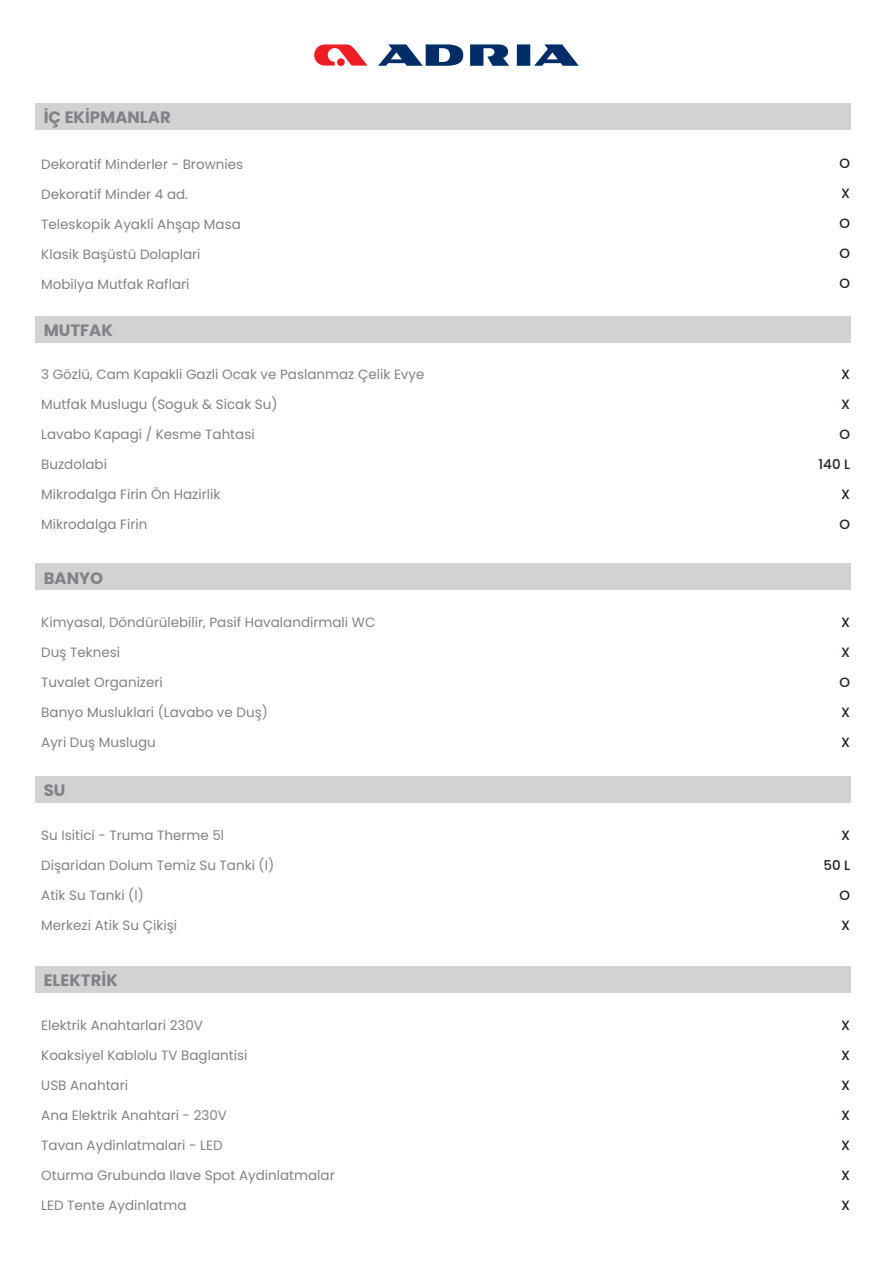
<style>
.page{position:relative;width:893px;height:1263px;background:#fff}
.page>*{position:absolute;margin:0;border:0;box-sizing:border-box;transform-origin:0 0}
.t1{font:700 16.5px "Poppins";color:#808285}
.t2{font:13.5px "Poppins";color:#808285}
.t3{font:500 13.5px "Poppins";color:#231f20}
</style>
<div class="page">
<svg style="left:314px;top:44px;width:53px;height:22px"></svg>
<svg style="left:378px;top:44px;width:201px;height:22px"></svg>
<div style="left:35px;top:316px;width:815px;height:26px;background:#d1d2d4"></div>
<div style="left:35px;top:563px;width:815px;height:27px;background:#d1d2d4"></div>
<div style="left:35px;top:776px;width:815px;height:27px;background:#d1d2d4"></div>
<div style="left:35px;top:966px;width:815px;height:27px;background:#d1d2d4"></div>
<div style="left:35px;top:103px;width:815px;height:27px;background:#d1d2d4"></div>
<p class="t1" style="left:44px;top:108px;width:129px">İÇ EKİPMANLAR</p>
<p class="t2" style="left:41px;top:156px;width:203px">Dekoratif Minderler - Brownies</p>
<p class="t2" style="left:41px;top:186px;width:148px">Dekoratif Minder 4 ad.</p>
<p class="t2" style="left:41px;top:216px;width:201px">Teleskopik Ayakli Ahşap Masa</p>
<p class="t2" style="left:41px;top:246px;width:161px">Klasik Başüstü Dolaplari</p>
<p class="t2" style="left:41px;top:276px;width:150px">Mobilya Mutfak Raflari</p>
<p class="t1" style="left:44px;top:320px;width:71px">MUTFAK</p>
<p class="t2" style="left:41px;top:367px;width:385px">3 Gözlü, Cam Kapakli Gazli Ocak ve Paslanmaz Çelik Evye</p>
<p class="t2" style="left:41px;top:397px;width:238px">Mutfak Muslugu (Soguk &amp; Sicak Su)</p>
<p class="t2" style="left:41px;top:427px;width:215px">Lavabo Kapagi / Kesme Tahtasi</p>
<p class="t2" style="left:41px;top:457px;width:67px">Buzdolabi</p>
<p class="t2" style="left:41px;top:487px;width:181px">Mikrodalga Firin Ön Hazirlik</p>
<p class="t2" style="left:41px;top:517px;width:108px">Mikrodalga Firin</p>
<p class="t1" style="left:44px;top:568px;width:61px">BANYO</p>
<p class="t2" style="left:41px;top:615px;width:336px">Kimyasal, Döndürülebilir, Pasif Havalandirmali WC</p>
<p class="t2" style="left:41px;top:645px;width:80px">Duş Teknesi</p>
<p class="t2" style="left:41px;top:675px;width:123px">Tuvalet Organizeri</p>
<p class="t2" style="left:41px;top:705px;width:228px">Banyo Musluklari (Lavabo ve Duş)</p>
<p class="t2" style="left:41px;top:735px;width:116px">Ayri Duş Muslugu</p>
<p class="t1" style="left:44px;top:781px;width:23px">SU</p>
<p class="t2" style="left:41px;top:828px;width:184px">Su Isitici - Truma Therme 5l</p>
<p class="t2" style="left:41px;top:858px;width:234px">Dişaridan Dolum Temiz Su Tanki (l)</p>
<p class="t2" style="left:41px;top:888px;width:104px">Atik Su Tanki (l)</p>
<p class="t2" style="left:41px;top:918px;width:137px">Merkezi Atik Su Çikişi</p>
<p class="t1" style="left:44px;top:971px;width:76px">ELEKTRİK</p>
<p class="t2" style="left:41px;top:1017px;width:163px">Elektrik Anahtarlari 230V</p>
<p class="t2" style="left:41px;top:1047px;width:208px">Koaksiyel Kablolu TV Baglantisi</p>
<p class="t2" style="left:41px;top:1077px;width:88px">USB Anahtari</p>
<p class="t2" style="left:41px;top:1107px;width:187px">Ana Elektrik Anahtari - 230V</p>
<p class="t2" style="left:41px;top:1137px;width:183px">Tavan Aydinlatmalari - LED</p>
<p class="t2" style="left:41px;top:1167px;width:295px">Oturma Grubunda Ilave Spot Aydinlatmalar</p>
<p class="t2" style="left:41px;top:1197px;width:147px">LED Tente Aydinlatma</p>
<p class="t3" style="left:840px;top:155px;width:12px">O</p>
<p class="t3" style="left:841px;top:185px;width:10px">X</p>
<p class="t3" style="left:840px;top:215px;width:12px">O</p>
<p class="t3" style="left:840px;top:245px;width:12px">O</p>
<p class="t3" style="left:840px;top:275px;width:12px">O</p>
<p class="t3" style="left:841px;top:367px;width:10px">X</p>
<p class="t3" style="left:841px;top:397px;width:10px">X</p>
<p class="t3" style="left:840px;top:427px;width:12px">O</p>
<p class="t3" style="left:819px;top:457px;width:33px">140 L</p>
<p class="t3" style="left:841px;top:487px;width:10px">X</p>
<p class="t3" style="left:840px;top:517px;width:12px">O</p>
<p class="t3" style="left:841px;top:615px;width:10px">X</p>
<p class="t3" style="left:841px;top:645px;width:10px">X</p>
<p class="t3" style="left:840px;top:675px;width:12px">O</p>
<p class="t3" style="left:841px;top:705px;width:10px">X</p>
<p class="t3" style="left:841px;top:735px;width:10px">X</p>
<p class="t3" style="left:841px;top:828px;width:10px">X</p>
<p class="t3" style="left:823px;top:858px;width:28px">50 L</p>
<p class="t3" style="left:840px;top:888px;width:12px">O</p>
<p class="t3" style="left:841px;top:918px;width:10px">X</p>
<p class="t3" style="left:841px;top:1017px;width:10px">X</p>
<p class="t3" style="left:841px;top:1047px;width:10px">X</p>
<p class="t3" style="left:841px;top:1077px;width:10px">X</p>
<p class="t3" style="left:841px;top:1107px;width:10px">X</p>
<p class="t3" style="left:841px;top:1137px;width:10px">X</p>
<p class="t3" style="left:841px;top:1167px;width:10px">X</p>
<p class="t3" style="left:841px;top:1197px;width:10px">X</p>
</div>
